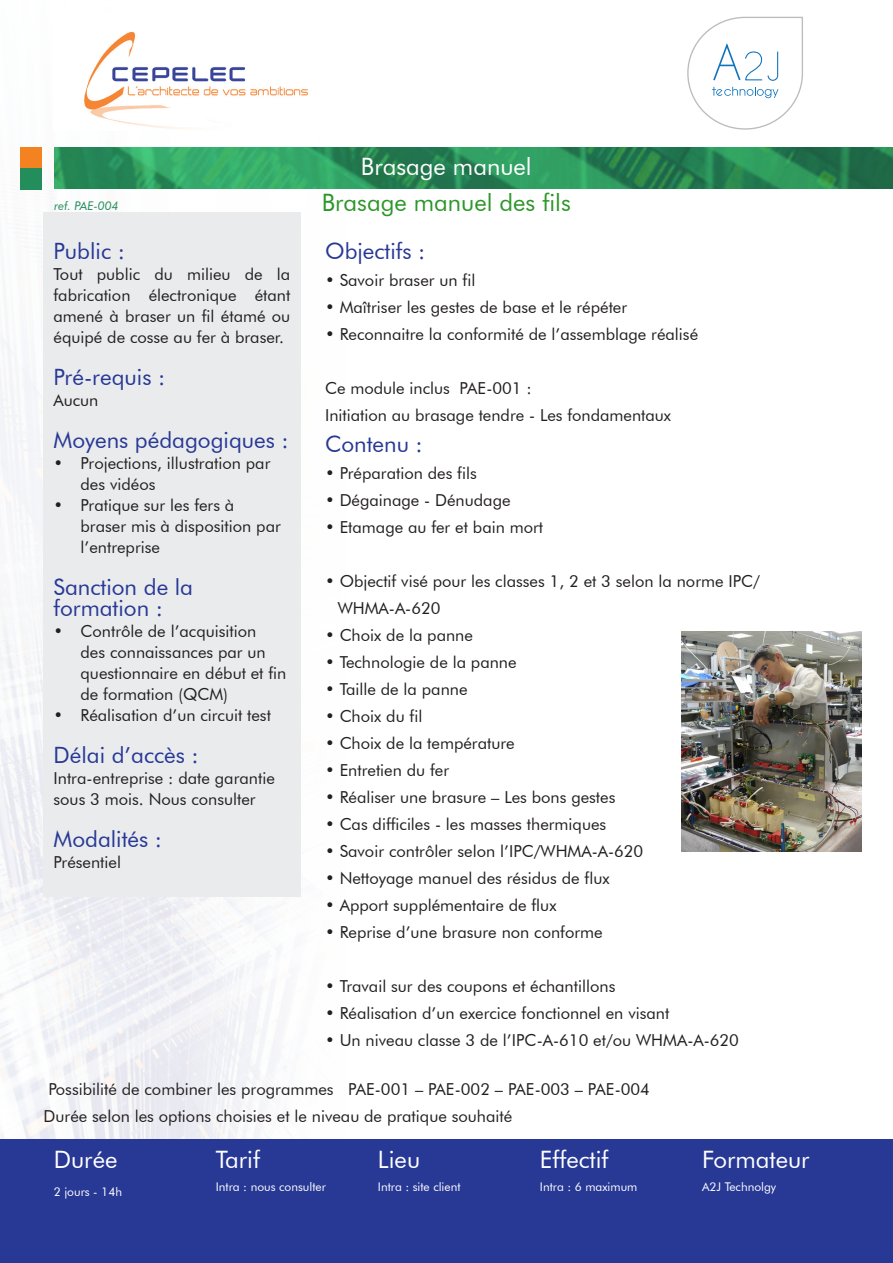
<style>
.page{position:relative;width:893px;height:1263px;background:#fff}
.page>*{position:absolute;margin:0;border:0;box-sizing:border-box;transform-origin:0 0}
.Titre{font:24px "Futura BT";color:#fff}
.t1{font:24px "Futura BT";color:#2c9628}
.Titre-2{font:22.5px/21px "Futura BT";color:#273895}
.t2{font:16.5px/21px "Futura BT";color:#231f20}
.Liste_1_-_corps_8{font:12px "Futura BT";color:#fff}
.t3{font:italic 12px "Futura BT";color:#238e5b}
</style>
<div class="page">
<img style="left:0;top:147px;width:584px;height:991px">
<img style="left:84px;top:31px;width:224px;height:98px">
<img style="left:54px;top:148px;width:839px;height:41px">
<div style="left:43px;top:212px;width:258px;height:684px;background:#e9ebed"></div>
<div style="left:21px;top:148px;width:21px;height:21px;background:#f58220"></div>
<div style="left:21px;top:169px;width:21px;height:21px;background:#238e5b"></div>
<div style="left:0;top:1140px;width:893px;height:123px;background:#273895"></div>
<svg style="left:687px;top:16px;width:116px;height:114px"></svg>
<img style="left:682px;top:631px;width:179px;height:220px">
<p class="t3" style="left:54px;top:198px;width:66px">ref. PAE-004</p>
<p class="Titre-2" style="left:54px;top:240px;width:73px">Public :</p>
<p class="t2" style="left:54px;top:263px;width:238px;text-align:justify">Tout public du milieu de la fabrication électronique étant amené à braser un fil étamé ou équipé de cosse au fer à braser.</p>
<p class="Titre-2" style="left:54px;top:366px;width:113px">Pré-requis :</p>
<p class="t2" style="left:54px;top:389px;width:46px">Aucun</p>
<p class="Titre-2" style="left:54px;top:429px;width:237px">Moyens pédagogiques :</p>
<p class="t2" style="left:81px;top:452px;width:191px;text-indent:-27px">• Projections, illustration par des vidéos</p>
<p class="t2" style="left:81px;top:494px;width:202px;text-indent:-27px">• Pratique sur les fers à braser mis à disposition par l’entreprise</p>
<p class="Titre-2" style="left:54px;top:576px;width:141px">Sanction de la formation :</p>
<p class="t2" style="left:81px;top:620px;width:207px;text-indent:-27px">• Contrôle de l’acquisition<br>des connaissances par un questionnaire en début et fin de formation (QCM)</p>
<p class="t2" style="left:54px;top:704px;width:219px">• Réalisation d’un circuit test</p>
<p class="Titre-2" style="left:54px;top:744px;width:147px">Délai d’accès :</p>
<p class="t2" style="left:54px;top:767px;width:223px">Intra-entreprise : date garantie sous 3 mois. Nous consulter</p>
<p class="Titre-2" style="left:54px;top:828px;width:110px">Modalités :</p>
<p class="t2" style="left:54px;top:851px;width:69px">Présentiel</p>
<p class="Titre" style="left:361px;top:152px;width:172px">Brasage manuel</p>
<p class="t1" style="left:322px;top:188px;width:251px">Brasage manuel des fils</p>
<p class="Titre-2" style="left:325px;top:240px;width:102px">Objectifs :</p>
<p class="t2" style="left:325px;top:269px;width:152px">• Savoir braser un fil</p>
<p class="t2" style="left:325px;top:296px;width:304px">• Maîtriser les gestes de base et le répéter</p>
<p class="t2" style="left:325px;top:323px;width:375px">• Reconnaitre la conformité de l’assemblage réalisé</p>
<p class="t2" style="left:325px;top:377px;width:208px">Ce module inclus PAE-001 :</p>
<p class="t2" style="left:325px;top:404px;width:347px">Initiation au brasage tendre - Les fondamentaux</p>
<p class="Titre-2" style="left:325px;top:433px;width:99px">Contenu :</p>
<p class="t2" style="left:325px;top:462px;width:153px">• Préparation des fils</p>
<p class="t2" style="left:325px;top:489px;width:187px">• Dégainage - Dénudage</p>
<p class="t2" style="left:325px;top:516px;width:220px">• Etamage au fer et bain mort</p>
<p class="t2" style="left:338px;top:567px;width:424px;line-height:27px;text-indent:-13px">• Objectif visé pour les classes 1, 2 et 3 selon la norme IPC/<br>WHMA-A-620</p>
<p class="t2" style="left:325px;top:624px;width:149px">• Choix de la panne</p>
<p class="t2" style="left:325px;top:651px;width:193px">• Technologie de la panne</p>
<p class="t2" style="left:325px;top:678px;width:144px">• Taille de la panne</p>
<p class="t2" style="left:325px;top:705px;width:99px">• Choix du fil</p>
<p class="t2" style="left:325px;top:732px;width:191px">• Choix de la température</p>
<p class="t2" style="left:325px;top:759px;width:126px">• Entretien du fer</p>
<p class="t2" style="left:325px;top:786px;width:292px">• Réaliser une brasure – Les bons gestes</p>
<p class="t2" style="left:325px;top:813px;width:283px">• Cas difficiles - les masses thermiques</p>
<p class="t2" style="left:325px;top:840px;width:320px">• Savoir contrôler selon l’IPC/WHMA-A-620</p>
<p class="t2" style="left:325px;top:867px;width:286px">• Nettoyage manuel des résidus de flux</p>
<p class="t2" style="left:325px;top:894px;width:233px">• Apport supplémentaire de flux</p>
<p class="t2" style="left:325px;top:921px;width:279px">• Reprise d’une brasure non conforme</p>
<p class="t2" style="left:325px;top:975px;width:292px">• Travail sur des coupons et échantillons</p>
<p class="t2" style="left:325px;top:1002px;width:346px">• Réalisation d’un exercice fonctionnel en visant</p>
<p class="t2" style="left:325px;top:1029px;width:415px">• Un niveau classe 3 de l’IPC-A-610 et/ou WHMA-A-620</p>
<p class="t2" style="left:48px;top:1078px;width:603px">Possibilité de combiner les programmes PAE-001 – PAE-002 – PAE-003 – PAE-004</p>
<p class="t2" style="left:44px;top:1105px;width:470px">Durée selon les options choisies et le niveau de pratique souhaité</p>
<p class="Titre" style="left:54px;top:1144px;width:65px">Durée</p>
<p class="Liste_1_-_corps_8" style="left:54px;top:1185px;width:70px">2 jours - 14h</p>
<p class="Titre" style="left:216px;top:1144px;width:46px">Tarif</p>
<p class="Liste_1_-_corps_8" style="left:216px;top:1179px;width:112px">Intra : nous consulter</p>
<p class="Titre" style="left:378px;top:1144px;width:44px">Lieu</p>
<p class="Liste_1_-_corps_8" style="left:378px;top:1179px;width:84px">Intra : site client</p>
<p class="Titre" style="left:540px;top:1144px;width:70px">Effectif</p>
<p class="Liste_1_-_corps_8" style="left:540px;top:1179px;width:99px">Intra : 6 maximum</p>
<p class="Titre" style="left:702px;top:1144px;width:109px">Formateur</p>
<p class="Liste_1_-_corps_8" style="left:702px;top:1179px;width:76px">A2J Technolgy</p>
</div>
